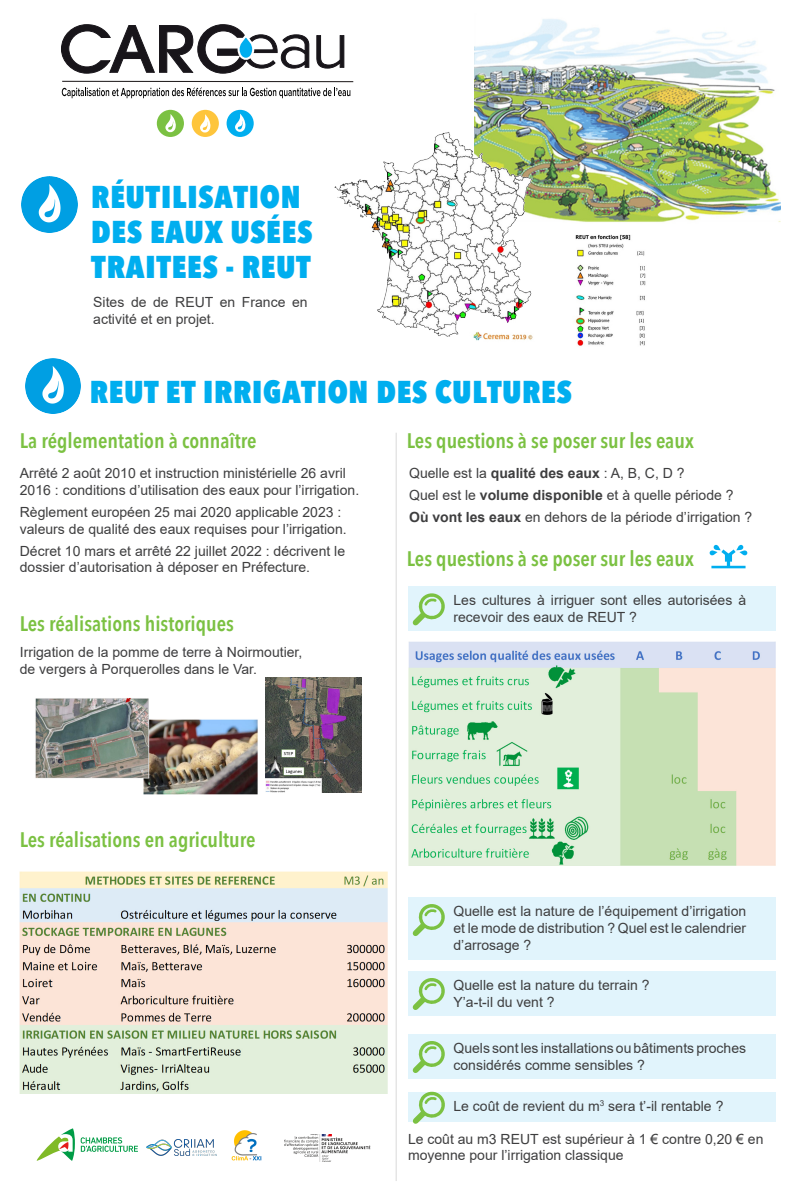
<style>
.page{position:relative;width:794px;height:1191px;background:#fff}
.page>*{position:absolute;margin:0;border:0;box-sizing:border-box;transform-origin:0 0}
.t1{font:800 31.5px/35px "Avenir Next Condensed";letter-spacing:.025em;color:#00aeef}
.t2{font:600 21px "Avenir Next Condensed";color:#7bc142}
.t3{font:14px/16.8px "Arial";color:#3e3e3f}
.s1{font-weight:700}
</style>
<div class="page">
<svg style="left:317px;top:35px;width:27px;height:33px"></svg>
<svg style="left:61px;top:80px;width:293px;height:18px"></svg>
<div style="left:157px;top:110px;width:27px;height:27px;background:#7bc142;border-radius:50%"></div>
<svg style="left:165px;top:114px;width:11px;height:18px"></svg>
<div style="left:226px;top:110px;width:28px;height:27px;background:#00aeef;border-radius:50%"></div>
<svg style="left:235px;top:114px;width:11px;height:18px"></svg>
<div style="left:192px;top:110px;width:27px;height:27px;background:#fec53c;border-radius:50%"></div>
<svg style="left:200px;top:114px;width:11px;height:19px"></svg>
<svg style="left:61px;top:24px;width:248px;height:50px"></svg>
<img style="left:21px;top:176px;width:56px;height:56px">
<img style="left:474px;top:19px;width:306px;height:203px">
<img style="left:334px;top:123px;width:203px;height:218px">
<img style="left:575px;top:234px;width:71px;height:112px">
<img style="left:25px;top:358px;width:56px;height:56px">
<img style="left:35px;top:698px;width:223px;height:97px">
<img style="left:266px;top:677px;width:95px;height:115px">
<img style="left:20px;top:871px;width:367px;height:222px">
<svg style="left:709px;top:545px;width:38px;height:23px"></svg>
<div style="left:408px;top:586px;width:367px;height:45px;background:#e1f4fc"></div>
<svg style="left:412px;top:593px;width:33px;height:33px"></svg>
<img style="left:408px;top:641px;width:367px;height:224px">
<div style="left:408px;top:897px;width:367px;height:62px;background:#e1f4fc"></div>
<svg style="left:412px;top:904px;width:33px;height:32px"></svg>
<div style="left:408px;top:971px;width:367px;height:44px;background:#e1f4fc"></div>
<svg style="left:412px;top:978px;width:33px;height:32px"></svg>
<div style="left:408px;top:1034px;width:367px;height:44px;background:#e1f4fc"></div>
<svg style="left:412px;top:1041px;width:33px;height:32px"></svg>
<div style="left:408px;top:1091px;width:367px;height:30px;background:#e1f4fc"></div>
<svg style="left:412px;top:1091px;width:34px;height:33px"></svg>
<svg style="left:37px;top:1128px;width:38px;height:32px"></svg>
<svg style="left:81px;top:1137px;width:57px;height:14px"></svg>
<img style="left:231px;top:1130px;width:31px;height:31px">
<img style="left:146px;top:1139px;width:71px;height:17px">
<img style="left:284px;top:1134px;width:86px;height:27px">
<hr style="left:396px;top:433px;width:1px;height:748px;background:#d9d9d9">
<h1 class="t1" style="left:91px;top:179px;width:223px">RÉUTILISATION<br>DES EAUX USÉES<br>TRAITEES - REUT</h1>
<p class="t3" style="left:93px;top:294px;width:216px">Sites de de REUT en France en activité et en projet.</p>
<h1 class="t1" style="left:90px;top:374px;width:483px">REUT ET IRRIGATION DES CULTURES</h1>
<h2 class="t2" style="left:20px;top:422px;width:238px">La réglementation à connaître</h2>
<p class="t3" style="left:20px;top:465px;width:341px">Arrêté 2 août 2010 et instruction ministérielle 26 avril<br>2016 : conditions d’utilisation des eaux pour l’irrigation.</p>
<p class="t3" style="left:20px;top:503px;width:328px">Règlement européen 25 mai 2020 applicable 2023 : valeurs de qualité des eaux requises pour l’irrigation.</p>
<p class="t3" style="left:20px;top:542px;width:327px">Décret 10 mars et arrêté 22 juillet 2022 : décrivent le dossier d’autorisation à déposer en Préfecture.</p>
<h2 class="t2" style="left:407px;top:422px;width:288px">Les questions à se poser sur les eaux</h2>
<p class="t3" style="left:409px;top:462px;width:345px;line-height:21.8px">Quelle est la <span class="s1">qualité des eaux</span> : A, B, C, D ?<br>Quel est le <span class="s1">volume disponible</span> et à quelle période ?<br><span class="s1">Où vont les eaux</span> en dehors de la période d’irrigation ?</p>
<h2 class="t2" style="left:407px;top:540px;width:288px">Les questions à se poser sur les eaux</h2>
<p class="t3" style="left:453px;top:592px;width:294px">Les cultures à irriguer sont elles autorisées à recevoir des eaux de REUT ?</p>
<h2 class="t2" style="left:20px;top:606px;width:216px">Les réalisations historiques</h2>
<p class="t3" style="left:20px;top:643px;width:284px">Irrigation de la pomme de terre à Noirmoutier, de vergers à Porquerolles dans le Var.</p>
<h2 class="t2" style="left:20px;top:821px;width:237px">Les réalisations en agriculture</h2>
<p class="t3" style="left:453px;top:902px;width:294px;text-align:justify">Quelle est la nature de l’équipement d’irrigation et le mode de distribution ? Quel est le calendrier d’arrosage ?</p>
<p class="t3" style="left:453px;top:976px;width:198px">Quelle est la nature du terrain ?<br>Y’a-t-il du vent ?</p>
<p class="t3" style="left:453px;top:1039px;width:294px">Quels sont les installations ou bâtiments proches considérés comme sensibles ?</p>
<p class="t3" style="left:453px;top:1097px;width:271px">Le coût de revient du m<sup>3</sup> sera t’-il rentable ?</p>
<p class="t3" style="left:408px;top:1130px;width:357px">Le coût au m3 REUT est supérieur à 1 € contre 0,20 € en moyenne pour l’irrigation classique</p>
</div>
